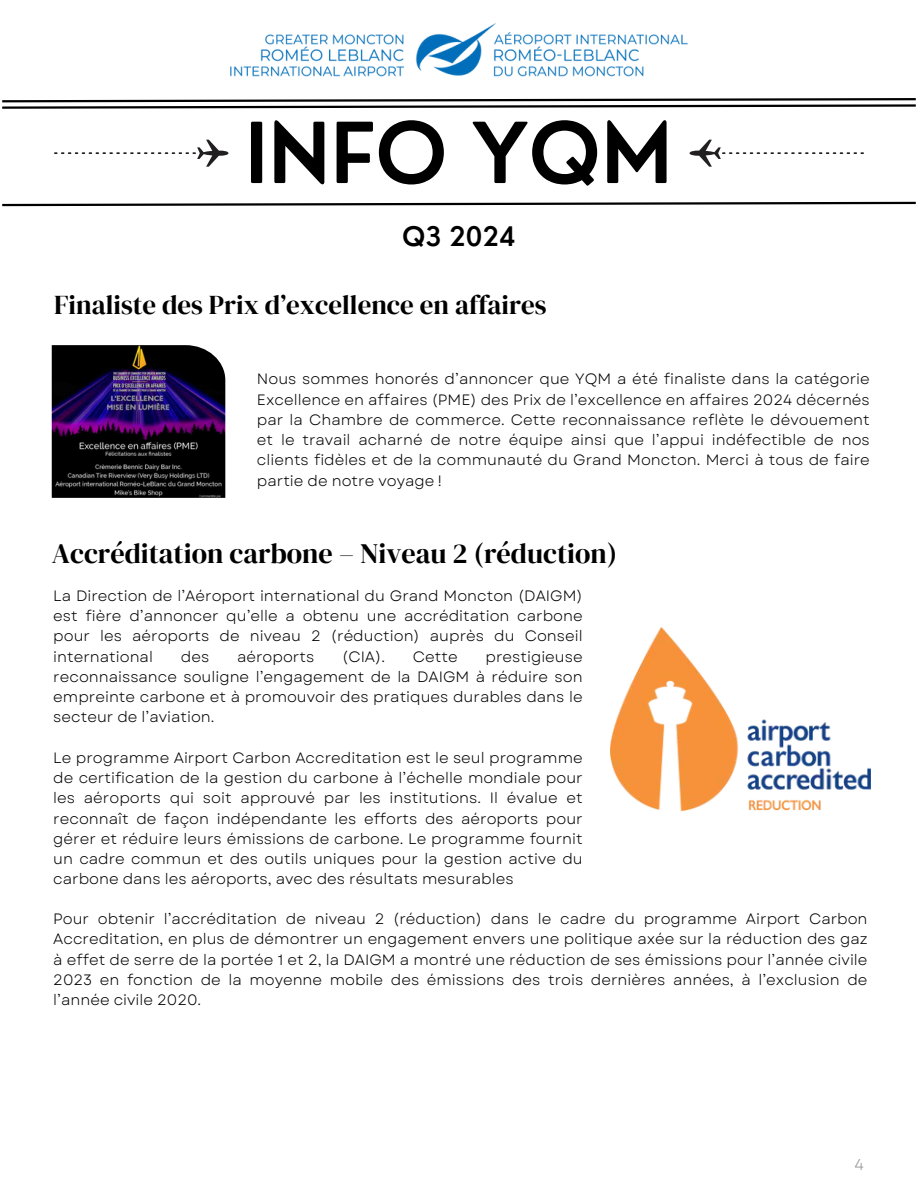
<style>
.page{position:relative;width:918px;height:1188px;background:#fff}
.page>*{position:absolute;margin:0;border:0;box-sizing:border-box;transform-origin:0 0}
.t1{font:600 81.9px "Nourd";color:#000}
.t2{font:28.2px "DM Serif Display";color:#000}
.t3{font:27px "DM Serif Display";color:#000}
.t4{font:600 26.25px "Nourd";color:#000}
.t5{font:15.6px "Garet";color:#999899}
.t6{font:15px/20.2px "Garet";color:#000;text-align:justify}
</style>
<div class="page">
<svg style="left:2px;top:98px;width:914px;height:11px"></svg>
<svg style="left:2px;top:201px;width:914px;height:6px"></svg>
<svg style="left:690px;top:140px;width:174px;height:27px"></svg>
<svg style="left:54px;top:140px;width:174px;height:27px"></svg>
<img style="left:230px;top:23px;width:458px;height:54px">
<img style="left:610px;top:627px;width:260px;height:184px">
<img style="left:52px;top:345px;width:173px;height:153px">
<p class="t1" style="left:245px;top:101px;width:429px">INFO YQM</p>
<h3 class="t4" style="left:402px;top:220px;width:115px">Q3 2024</h3>
<p class="t3" style="left:54px;top:286px;width:494px">Finaliste des Prix d’excellence en affaires</p>
<p class="t6" style="left:257px;top:369px;width:614px">Nous sommes honorés d’annoncer que YQM a été finaliste dans la catégorie Excellence en affaires (PME) des Prix de l’excellence en affaires 2024 décernés par la Chambre de commerce. Cette reconnaissance reflète le dévouement et le travail acharné de notre équipe ainsi que l’appui indéfectible de nos clients fidèles et de la communauté du Grand Moncton. Merci à tous de faire partie de notre voyage !</p>
<p class="t2" style="left:52px;top:534px;width:567px">Accréditation carbone – Niveau 2 (réduction)</p>
<p class="t6" style="left:53px;top:585px;width:531px">La Direction de l’Aéroport international du Grand Moncton (DAIGM) est fière d’annoncer qu’elle a obtenu une accréditation carbone pour les aéroports de niveau 2 (réduction) auprès du Conseil international</p>
<p class="t6" style="left:181px;top:646px;width:30px">des</p>
<p class="t6" style="left:237px;top:646px;width:79px">aéroports</p>
<p class="t6" style="left:342px;top:646px;width:44px">(CIA).</p>
<p class="t6" style="left:413px;top:646px;width:46px">Cette</p>
<p class="t6" style="left:53px;top:646px;width:531px;text-indent:432px">prestigieuse reconnaissance souligne l’engagement de la DAIGM à réduire son empreinte carbone et à promouvoir des pratiques durables dans le secteur de l’aviation.</p>
<p class="t6" style="left:53px;top:747px;width:531px">Le programme Airport Carbon Accreditation est le seul programme de certification de la gestion du carbone à l’échelle mondiale pour les aéroports qui soit approuvé par les institutions. Il évalue et reconnaît de façon indépendante les efforts des aéroports pour gérer et réduire leurs émissions de carbone. Le programme fournit un cadre commun et des outils uniques pour la gestion active du carbone dans les aéroports, avec des résultats mesurables</p>
<h3 class="t6" style="left:53px;top:909px;width:816px">Pour obtenir l’accréditation de niveau 2 (réduction) dans le cadre du programme Airport Carbon Accreditation, en plus de démontrer un engagement envers une politique axée sur la réduction des gaz à effet de serre de la portée 1 et 2, la DAIGM a montré une réduction de ses émissions pour l’année civile 2023 en fonction de la moyenne mobile des émissions des trois dernières années, à l’exclusion de l’année civile 2020.</h3>
<p class="t5" style="left:854px;top:1154px;width:11px">4</p>
</div>
